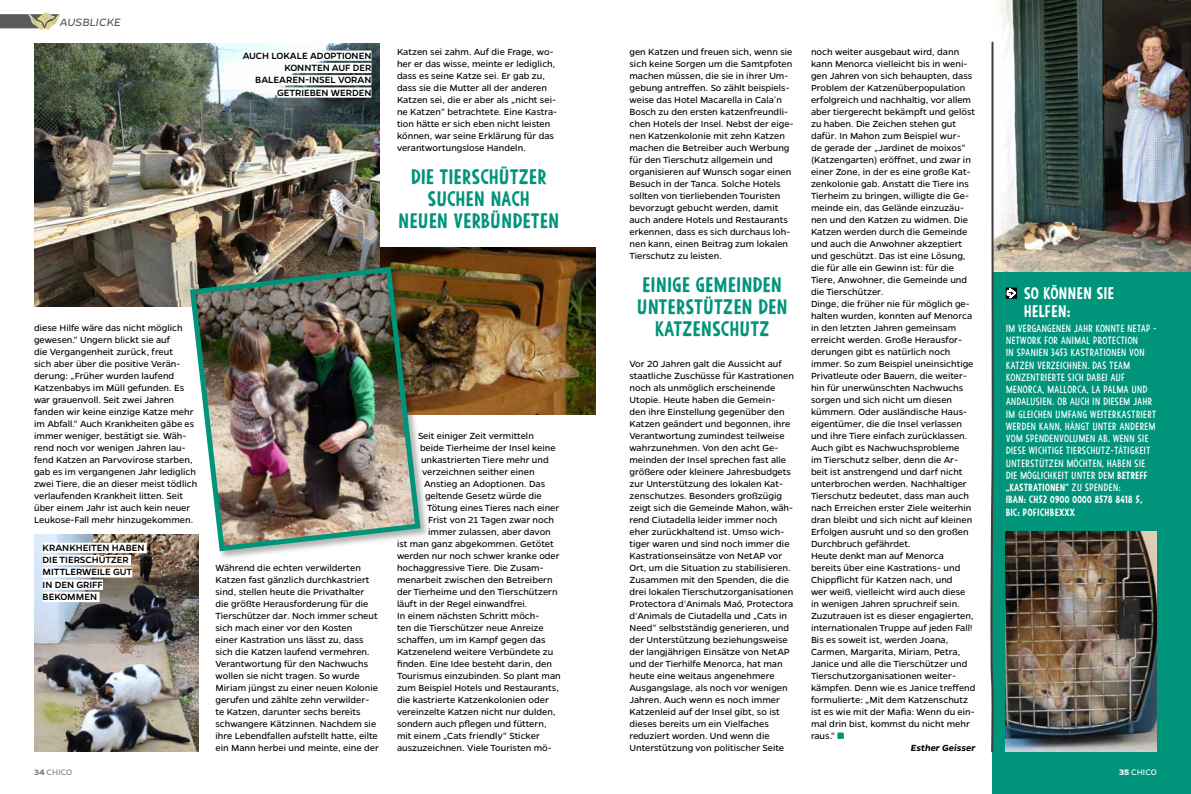
<style>
.page{position:relative;width:1191px;height:794px;background:#fff}
.page>*{position:absolute;margin:0;border:0;box-sizing:border-box;transform-origin:0 0}
.t1{font:700 20px/22px "Argone";color:#00947b;text-align:center}
.t2{font:700 16px/18px "Argone";color:#fff}
.t3{font:italic 12px "Gentona";color:#5a5b5d}
.t4{font:500 10.2px/12.3px "Gentona";letter-spacing:-.005em;color:#000;text-align:right}
.t5{font:10px/12px "Gentona";color:#000}
.t6{font:10px/12.2px "Argone";color:#fff}
.t7{font:italic 600 10px "Gentona";color:#000}
.t8{font:9px "Gentona";letter-spacing:-.005em;color:#808182}
.t9{font:9px "Gentona";letter-spacing:-.005em;color:#fff}
.s1{font-weight:700}
</style>
<div class="page">
<div style="left:992px;top:0;width:199px;height:794px;background:#00947b"></div>
<img style="left:380px;top:247px;width:215px;height:168px">
<svg style="left:0;top:12px;width:60px;height:18px"></svg>
<svg style="left:1005px;top:287px;width:13px;height:12px"></svg>
<img style="left:992px;top:0;width:199px;height:271px">
<svg style="left:837px;top:732px;width:7px;height:7px"></svg>
<img style="left:1005px;top:531px;width:152px;height:220px">
<svg style="left:990px;top:41px;width:5px;height:712px"></svg>
<img style="left:34px;top:43px;width:346px;height:264px">
<div style="left:243px;top:51px;width:128px;height:10px;background:#fff"></div>
<div style="left:284px;top:63px;width:87px;height:10px;background:#fff"></div>
<div style="left:255px;top:75px;width:116px;height:10px;background:#fff"></div>
<div style="left:277px;top:87px;width:94px;height:11px;background:#fff"></div>
<img style="left:34px;top:535px;width:164px;height:216px">
<div style="left:189px;top:266px;width:241px;height:294px;background:#000;opacity:.3"></div>
<img style="left:187px;top:264px;width:236px;height:290px">
<div style="left:43px;top:543px;width:104px;height:10px;background:#fff"></div>
<div style="left:43px;top:555px;width:88px;height:10px;background:#fff"></div>
<div style="left:43px;top:567px;width:89px;height:10px;background:#fff"></div>
<div style="left:43px;top:579px;width:60px;height:11px;background:#fff"></div>
<div style="left:43px;top:592px;width:57px;height:10px;background:#fff"></div>
<p class="t3" style="left:60px;top:15px;width:63px">AUSBLICKE</p>
<p class="t4" style="left:243px;top:49px;width:130px">AUCH LOKALE ADOPTIONEN<br>KONNTEN AUF DER<br>BALEAREN-INSEL VORAN<br>GETRIEBEN WERDEN</p>
<p class="t5" style="left:397px;top:45px;width:162px">Katzen sei zahm. Auf die Frage, wo&shy;her er das wisse, meinte er lediglich, dass es seine Katze sei. Er gab zu, dass sie die Mutter all der anderen Katzen sei, die er aber als „nicht sei&shy;ne Katzen“ betrachtete. Eine Kastra&shy;tion hätte er sich eben nicht leisten können, war seine Erklärung für das verantwortungslose Handeln.</p>
<h1 class="t1" style="left:398px;top:166px;width:162px">DIE TIERSCHÜTZER<br>SUCHEN NACH<br>NEUEN VERBÜNDETEN</h1>
<p class="t5" style="left:34px;top:321px;width:165px">diese Hilfe wäre das nicht möglich gewesen.“ Ungern blickt sie auf<br>die Vergangenheit zurück, freut<br>sich aber über die positive Verän&shy;derung: „Früher wurden laufend Katzenbabys im Müll gefunden. Es war grauenvoll. Seit zwei Jahren fanden wir keine einzige Katze mehr im Abfall.“ Auch Krankheiten gäbe es immer weniger, bestätigt sie. Wäh&shy;rend noch vor wenigen Jahren lau&shy;fend Katzen an Parvovirose starben, gab es im vergangenen Jahr lediglich zwei Tiere, die an dieser meist tödlich verlaufenden Krankheit litten. Seit über einem Jahr ist auch kein neuer Leukose-Fall mehr hinzugekommen.</p>
<p class="t4" style="left:43px;top:541px;width:103px;text-align:left">KRANKHEITEN HABEN<br>DIE TIERSCHÜTZER<br>MITTLERWEILE GUT<br>IN DEN GRIFF<br>BEKOMMEN</p>
<p class="t5" style="left:215px;top:561px;width:165px">Während die echten verwilderten Katzen fast gänzlich durchkastriert sind, stellen heute die Privathalter die größte Herausforderung für die Tierschützer dar. Noch immer scheut sich mach einer vor den Kosten<br>einer Kastration uns lässt zu, dass sich die Katzen laufend vermehren.<br>Verantwortung für den Nachwuchs wollen sie nicht tragen. So wurde Miriam jüngst zu einer neuen Kolonie gerufen und zählte zehn verwilder&shy;te Katzen, darunter sechs bereits schwangere Kätzinnen. Nachdem sie ihre Lebendfallen aufstellt hatte, eilte ein Mann herbei und meinte, eine der</p>
<p class="t5" style="left:418px;top:429px;width:117px">Seit einiger Zeit vermitteln</p>
<p class="t5" style="left:420px;top:441px;width:137px">beide Tierheime der Insel keine</p>
<p class="t5" style="left:421px;top:453px;width:129px">unkastrierten Tiere mehr und</p>
<p class="t5" style="left:422px;top:465px;width:114px">verzeichnen seither einen</p>
<p class="t5" style="left:424px;top:477px;width:123px">Anstieg an Adoptionen. Das</p>
<p class="t5" style="left:425px;top:489px;width:118px">geltende Gesetz würde die</p>
<p class="t5" style="left:427px;top:501px;width:134px">Tötung eines Tieres nach einer</p>
<p class="t5" style="left:428px;top:513px;width:128px">Frist von 21 Tagen zwar noch</p>
<p class="t5" style="left:428px;top:525px;width:124px">immer zulassen, aber davon</p>
<p class="t5" style="left:397px;top:537px;width:158px">ist man ganz abgekommen. Getötet</p>
<p class="t5" style="left:397px;top:549px;width:164px">werden nur noch schwer kranke oder</p>
<p class="t5" style="left:397px;top:561px;width:148px">hochaggressive Tiere. Die Zusam-</p>
<p class="t5" style="left:397px;top:573px;width:157px">menarbeit zwischen den Betreibern</p>
<p class="t5" style="left:397px;top:585px;width:162px">der Tierheime und den Tierschützern</p>
<p class="t5" style="left:397px;top:597px;width:132px">läuft in der Regel einwandfrei.</p>
<p class="t5" style="left:397px;top:609px;width:144px">In einem nächsten Schritt möch-</p>
<p class="t5" style="left:397px;top:621px;width:148px">ten die Tierschützer neue Anreize</p>
<p class="t5" style="left:397px;top:633px;width:150px">schaffen, um im Kampf gegen das</p>
<p class="t5" style="left:397px;top:645px;width:158px">Katzenelend weitere Verbündete zu</p>
<p class="t5" style="left:397px;top:657px;width:156px">finden. Eine Idee besteht darin, den</p>
<p class="t5" style="left:397px;top:669px;width:165px">Tourismus einzubinden. So plant man</p>
<p class="t5" style="left:397px;top:681px;width:163px">zum Beispiel Hotels und Restaurants,</p>
<p class="t5" style="left:397px;top:693px;width:153px">die kastrierte Katzenkolonien oder</p>
<p class="t5" style="left:397px;top:705px;width:160px">vereinzelte Katzen nicht nur dulden,</p>
<p class="t5" style="left:397px;top:717px;width:151px">sondern auch pflegen und füttern,</p>
<p class="t5" style="left:397px;top:729px;width:144px">mit einem „Cats friendly“ Sticker</p>
<p class="t5" style="left:397px;top:741px;width:156px">auszuzeichnen. Viele Touristen mö-</p>
<p class="t5" style="left:629px;top:45px;width:166px">gen Katzen und freuen sich, wenn sie sich keine Sorgen um die Samtpfoten machen müssen, die sie in ihrer Um&shy;gebung antreffen. So zählt beispiels&shy;weise das Hotel Macarella in Cala’n Bosch zu den ersten katzenfreundli&shy;chen Hotels der Insel. Nebst der eige&shy;nen Katzenkolonie mit zehn Katzen machen die Betreiber auch Werbung für den Tierschutz allgemein und organisieren auf Wunsch sogar einen Besuch in der Tanca. Solche Hotels sollten von tierliebenden Touristen bevorzugt gebucht werden, damit auch andere Hotels und Restaurants erkennen, dass es sich durchaus loh&shy;nen kann, einen Beitrag zum lokalen Tierschutz zu leisten.</p>
<h1 class="t1" style="left:637px;top:274px;width:152px">EINIGE GEMEINDEN<br>UNTERSTÜTZEN DEN<br>KATZENSCHUTZ</h1>
<p class="t5" style="left:629px;top:357px;width:166px">Vor 20 Jahren galt die Aussicht auf staatliche Zuschüsse für Kastrationen noch als unmöglich erscheinende Utopie. Heute haben die Gemein&shy;den ihre Einstellung gegenüber den Katzen geändert und begonnen, ihre Verantwortung zumindest teilweise wahrzunehmen. Von den acht Ge&shy;meinden der Insel sprechen fast alle größere oder kleinere Jahresbudgets zur Unterstützung des lokalen Kat&shy;zenschutzes. Besonders großzügig zeigt sich die Gemeinde Mahon, wäh&shy;rend Ciutadella leider immer noch eher zurückhaltend ist. Umso wich&shy;tiger waren und sind noch immer die Kastrationseinsätze von NetAP vor Ort, um die Situation zu stabilisieren.<br>Zusammen mit den Spenden, die die drei lokalen Tierschutzorganisationen Protectora d‘Animals Maó, Protectora d‘Animals de Ciutadella und „Cats in Need“ selbstständig generieren, und der Unterstützung beziehungsweise der langjährigen Einsätze von NetAP und der Tierhilfe Menorca, hat man heute eine weitaus angenehmere Ausgangslage, als noch vor wenigen Jahren. Auch wenn es noch immer Katzenleid auf der Insel gibt, so ist dieses bereits um ein Vielfaches reduziert worden. Und wenn die Unterstützung von politischer Seite</p>
<p class="t5" style="left:811px;top:45px;width:166px">noch weiter ausgebaut wird, dann kann Menorca vielleicht bis in weni&shy;gen Jahren von sich behaupten, dass Problem der Katzenüberpopulation erfolgreich und nachhaltig, vor allem aber tiergerecht bekämpft und gelöst zu haben. Die Zeichen stehen gut dafür. In Mahon zum Beispiel wur-<br>de gerade der „Jardinet de moixos“ (Katzengarten) eröffnet, und zwar in einer Zone, in der es eine große Kat&shy;zenkolonie gab. Anstatt die Tiere ins Tierheim zu bringen, willigte die Ge&shy;meinde ein, das Gelände einzuzäu&shy;nen und den Katzen zu widmen. Die Katzen werden durch die Gemeinde und auch die Anwohner akzeptiert und geschützt. Das ist eine Lösung, die für alle ein Gewinn ist: für die Tiere, Anwohner, die Gemeinde und die Tierschützer.<br>Dinge, die früher nie für möglich ge&shy;halten wurden, konnten auf Menorca in den letzten Jahren gemeinsam erreicht werden. Große Herausfor&shy;derungen gibt es natürlich noch immer. So zum Beispiel uneinsichtige Privatleute oder Bauern, die weiter&shy;hin für unerwünschten Nachwuchs sorgen und sich nicht um diesen kümmern. Oder ausländische Haus&shy;eigentümer, die die Insel verlassen und ihre Tiere einfach zurücklassen.<br>Auch gibt es Nachwuchsprobleme<br>im Tierschutz selber, denn die Ar&shy;beit ist anstrengend und darf nicht unterbrochen werden. Nachhaltiger Tierschutz bedeutet, dass man auch nach Erreichen erster Ziele weiterhin dran bleibt und sich nicht auf kleinen Erfolgen ausruht und so den großen Durchbruch gefährdet.<br>Heute denkt man auf Menorca bereits über eine Kastrations- und Chippflicht für Katzen nach, und<br>wer weiß, vielleicht wird auch diese in wenigen Jahren spruchreif sein.<br>Zuzutrauen ist es dieser engagierten, internationalen Truppe auf jeden Fall!<br>Bis es soweit ist, werden Joana, Carmen, Margarita, Miriam, Petra, Janice und alle die Tierschützer und Tierschutzorganisationen weiter&shy;kämpfen. Denn wie es Janice treffend formulierte: „Mit dem Katzenschutz ist es wie mit der Mafia: Wenn du ein&shy;mal drin bist, kommst du nicht mehr raus.“</p>
<p class="t7" style="left:910px;top:742px;width:66px">Esther Geisser</p>
<h2 class="t2" style="left:1023px;top:284px;width:92px">SO KÖNNEN SIE<br>HELFEN:</h2>
<p class="t6" style="left:1005px;top:322px;width:152px">IM VERGANGENEN JAHR KONNTE NETAP -<br>NETWORK FOR ANIMAL PROTECTION<br>IN SPANIEN 3453 KASTRATIONEN VON<br>KATZEN VERZEICHNEN. DAS TEAM<br>KONZENTRIERTE SICH DABEI AUF<br>MENORCA, MALLORCA, LA PALMA UND<br>ANDALUSIEN. OB AUCH IN DIESEM JAHR<br>IM GLEICHEN UMFANG WEITERKASTRIERT<br>WERDEN KANN, HÄNGT UNTER ANDEREM<br>VOM SPENDENVOLUMEN AB. WENN SIE<br>DIESE WICHTIGE TIERSCHUTZ-TÄTIGKEIT<br>UNTERSTÜTZEN MÖCHTEN, HABEN SIE<br>DIE MÖGLICHKEIT UNTER DEM <span class="s1">BETREFF „KASTRATIONEN“</span> ZU SPENDEN:<br><span class="s1">IBAN: CH52 0900 0000 8578 8418 5,<br>BIC: POFICHBEXXX</span></p>
<p class="t8" style="left:34px;top:767px;width:40px"><span class="s1">34</span> CHICO</p>
<p class="t9" style="left:1119px;top:767px;width:39px"><span class="s1">35</span> CHICO</p>
</div>
